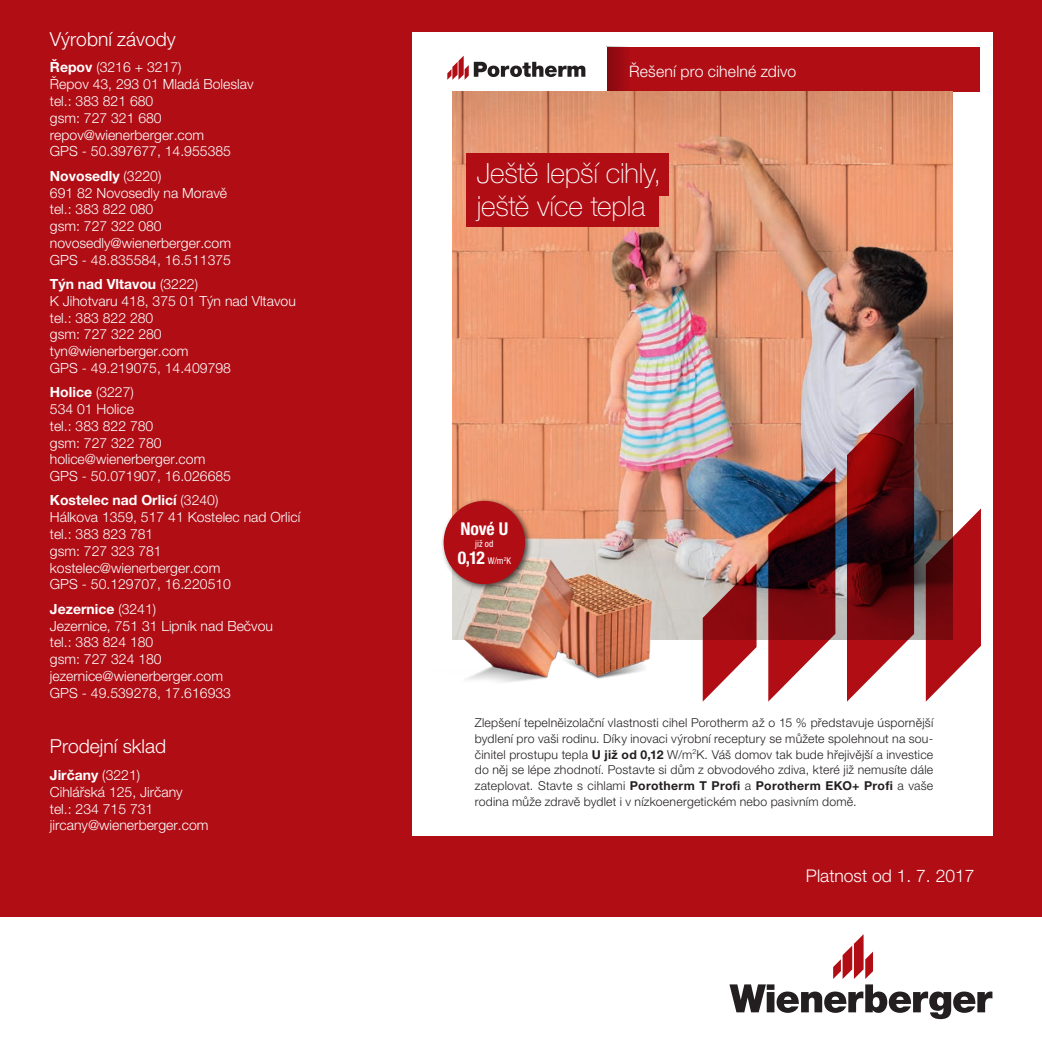
<style>
.page{position:relative;width:1042px;height:1043px;background:#fff}
.page>*{position:absolute;margin:0;border:0;box-sizing:border-box;transform-origin:0 0}
.t1{font:100 27.82px/32.6px "Helvetica Neue LT Pro";letter-spacing:-.005em;color:#fff}
.t2{font:300 19.25px "Helvetica Neue LT Pro";color:#fff}
.t3{font:700 condensed 17.68px "Helvetica Neue LT Pro";letter-spacing:-.01em;color:#fff}
.t4{font:300 17.5px "Helvetica Neue LT Pro";color:#fff}
.t5{font:300 15.75px "Helvetica Neue LT Pro";letter-spacing:.01em;color:#fff}
.t6{font:300 14px/16.8px "Helvetica Neue LT Pro";color:#fff}
.t7{font:300 12.25px/15.8px "Helvetica Neue LT Pro";letter-spacing:.02em;color:#231f20;text-align:justify}
.t8{font:condensed 9.28px "Helvetica Neue LT Pro";color:#fff}
.s1{font-weight:700}
.s2{font-weight:400;font-size:9.28px}
</style>
<div class="page">
<div style="left:0;top:0;width:1042px;height:916px;background:#b00d15"></div>
<div style="left:412px;top:32px;width:580px;height:804px;background:#fff"></div>
<svg style="left:729px;top:934px;width:263px;height:85px"></svg>
<div style="left:607px;top:47px;width:372px;height:45px;background:#b00d15"></div>
<svg style="left:607px;top:47px;width:23px;height:45px"></svg>
<svg style="left:447px;top:56px;width:138px;height:24px"></svg>
<img style="left:453px;top:92px;width:499px;height:547px">
<div style="left:466px;top:154px;width:203px;height:42px;background:#b00d15"></div>
<div style="left:466px;top:189px;width:193px;height:38px;background:#b00d15"></div>
<img style="left:452px;top:537px;width:228px;height:145px">
<div style="left:440px;top:498px;width:92px;height:93px;background:#231f20;opacity:.75"></div>
<div style="left:444px;top:501px;width:81px;height:83px;background:#b00d15;border-radius:50%"></div>
<svg style="left:926px;top:508px;width:55px;height:194px"></svg>
<svg style="left:703px;top:563px;width:53px;height:139px"></svg>
<svg style="left:768px;top:467px;width:67px;height:235px;background:#7f3b41"></svg>
<svg style="left:847px;top:387px;width:67px;height:315px;background:#7d373b"></svg>
<h2 class="t2" style="left:50px;top:27px;width:127px">Výrobní závody</h2>
<p class="t6" style="left:50px;top:59px;width:205px"><span class="s1">Řepov</span> (3216 + 3217)<br>Řepov 43, 293 01 Mladá Boleslav tel.: 383 821 680<br>gsm: 727 321 680 repov@wienerberger.com<br>GPS - 50.397677, 14.955385</p>
<p class="t6" style="left:50px;top:167px;width:183px"><span class="s1">Novosedly</span> (3220)<br>691 82 Novosedly na Moravě tel.: 383 822 080<br>gsm: 727 322 080 novosedly@wienerberger.com<br>GPS - 48.835584, 16.511375</p>
<p class="t6" style="left:50px;top:275px;width:247px"><span class="s1">Týn nad Vltavou</span> (3222)<br>K Jihotvaru 418, 375 01 Týn nad Vltavou tel.: 383 822 280<br>gsm: 727 322 280 tyn@wienerberger.com<br>GPS - 49.219075, 14.409798</p>
<p class="t6" style="left:50px;top:384px;width:183px"><span class="s1">Holice</span> (3227)<br>534 01 Holice<br>tel.: 383 822 780<br>gsm: 727 322 780 holice@wienerberger.com<br>GPS - 50.071907, 16.026685</p>
<p class="t6" style="left:50px;top:492px;width:252px"><span class="s1">Kostelec nad Orlicí</span> (3240)<br>Hálkova 1359, 517 41 Kostelec nad Orlicí tel.: 383 823 781<br>gsm: 727 323 781 kostelec@wienerberger.com<br>GPS - 50.129707, 16.220510</p>
<p class="t6" style="left:50px;top:600px;width:225px"><span class="s1">Jezernice</span> (3241)<br>Jezernice, 751 31 Lipník nad Bečvou tel.: 383 824 180<br>gsm: 727 324 180 jezernice@wienerberger.com<br>GPS - 49.539278, 17.616933</p>
<h2 class="t2" style="left:50px;top:735px;width:118px">Prodejní sklad</h2>
<p class="t6" style="left:50px;top:766px;width:160px"><span class="s1">Jirčany</span> (3221)<br>Cihlářská 125, Jirčany<br>tel.: 234 715 731 jircany@wienerberger.com</p>
<p class="t5" style="left:629px;top:62px;width:169px">Řešení pro cihelné zdivo</p>
<h1 class="t1" style="left:477px;top:157px;width:186px">Ještě lepší cihly, ještě více tepla</h1>
<p class="t3" style="left:460px;top:518px;width:49px">Nové U</p>
<p class="t8" style="left:475px;top:538px;width:20px">již od</p>
<p class="t3" style="left:458px;top:547px;width:55px">0,12 <span class="s2">W/m</span><sup>2</sup><span class="s2">K</span></p>
<p class="t7" style="left:475px;top:715px;width:460px">Zlepšení tepelněizolační vlastnosti cihel Porotherm až o 15 % představuje úspornější bydlení pro vaši rodinu. Díky inovaci výrobní receptury se můžete spolehnout na sou&shy;činitel prostupu tepla <span class="s1">U již od 0,12</span> W/m<sup>2</sup>K. Váš domov tak bude hřejivější a investice do něj se lépe zhodnotí. Postavte si dům z obvodového zdiva, které již nemusíte dále zateplovat. Stavte s cihlami <span class="s1">Porotherm T Profi</span> a <span class="s1">Porotherm EKO+ Profi</span> a vaše rodina může zdravě bydlet i v nízkoenergetickém nebo pasivním domě.</p>
<p class="t4" style="left:806px;top:865px;width:170px">Platnost od 1. 7. 2017</p>
</div>
